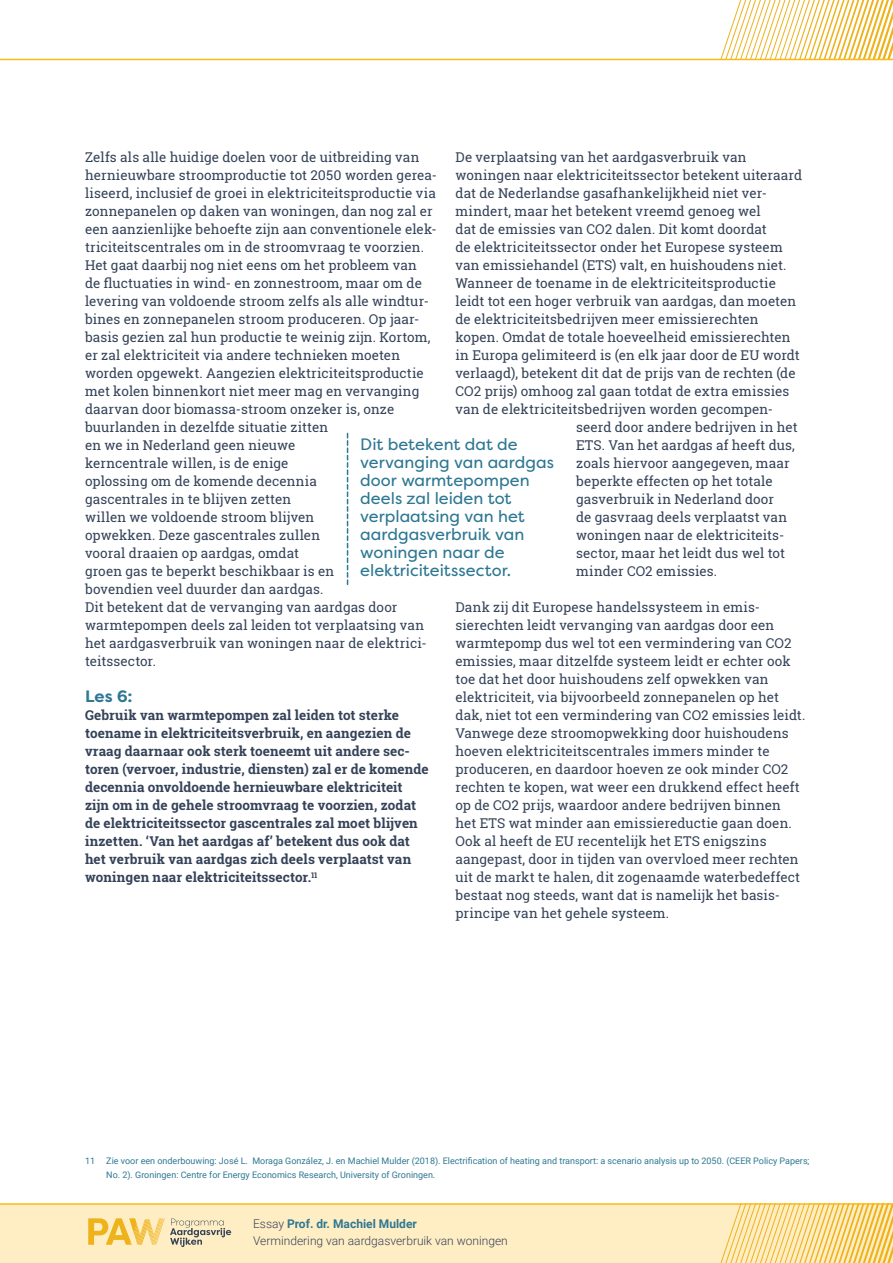
<style>
.page{position:relative;width:893px;height:1263px;background:#fff}
.page>*{position:absolute;margin:0;border:0;box-sizing:border-box;transform-origin:0 0}
.t1{font:16.5px/18px "Filson Pro";color:#2e7893}
.t2{font:700 16.5px "Filson Pro";color:#2e7893}
.t3{font:13.5px/18px "Roboto Slab";letter-spacing:.005em;color:#344258}
.t4{font:700 13.5px/18px "Roboto Slab";letter-spacing:.005em;color:#344258}
.t5{font:300 12px/16.5px "Roboto";color:#344258}
.t6{font:9px/13.5px "Roboto";color:#2e7893}
.s1{font-weight:700;color:#2e7893}
</style>
<div class="page">
<div style="left:0;top:1204px;width:893px;height:59px;background:#ffeec4"></div>
<svg style="left:720px;top:1205px;width:173px;height:58px"></svg>
<hr style="left:0;top:1203px;width:893px;height:2px;background:#faba17">
<svg style="left:715px;top:0;width:178px;height:59px"></svg>
<hr style="left:0;top:59px;width:893px;height:1px;background:#faba17">
<svg style="left:347px;top:433px;width:1px;height:151px"></svg>
<svg style="left:88px;top:1218px;width:143px;height:29px"></svg>
<p class="t3" style="left:85px;top:148px;width:354px">Zelfs als alle huidige doelen voor de uitbreiding van hernieuwbare stroomproductie tot 2050 worden gerea&shy;liseerd, inclusief de groei in elektriciteitsproductie via zonnepanelen op daken van woningen, dan nog zal er een aanzienlijke behoefte zijn aan conventionele elek&shy;triciteitscentrales om in de stroomvraag te voorzien.<br>Het gaat daarbij nog niet eens om het probleem van<br>de fluctuaties in wind- en zonnestroom, maar om de levering van voldoende stroom zelfs als alle windtur&shy;bines en zonnepanelen stroom produceren. Op jaar&shy;basis gezien zal hun productie te weinig zijn. Kortom, er zal elektriciteit via andere technieken moeten worden opgewekt. Aangezien elektriciteitsproductie met kolen binnenkort niet meer mag en vervanging daarvan door biomassa-stroom onzeker is, onze buurlanden in dezelfde situatie zitten<br>en we in Nederland geen nieuwe<br>kerncentrale willen, is de enige<br>oplossing om de komende decennia<br>gascentrales in te blijven zetten<br>willen we voldoende stroom blijven<br>opwekken. Deze gascentrales zullen<br>vooral draaien op aardgas, omdat<br>groen gas te beperkt beschikbaar is en<br>bovendien veel duurder dan aardgas.<br>Dit betekent dat de vervanging van aardgas door warmtepompen deels zal leiden tot verplaatsing van het aardgasverbruik van woningen naar de elektrici&shy;teitssector.</p>
<p class="t2" style="left:85px;top:686px;width:49px">Les 6:</p>
<p class="t4" style="left:85px;top:706px;width:345px">Gebruik van warmtepompen zal leiden tot sterke toename in elektriciteitsverbruik, en aangezien de vraag daarnaar ook sterk toeneemt uit andere sec&shy;toren (vervoer, industrie, diensten) zal er de komende decennia onvoldoende hernieuwbare elektriciteit zijn om in de gehele stroomvraag te voorzien, zodat de elektriciteitssector gascentrales zal moet blijven inzetten. ‘Van het aardgas af’ betekent dus ook dat het verbruik van aardgas zich deels verplaatst van woningen naar elektriciteitssector.<sup>11</sup></p>
<p class="t3" style="left:455px;top:148px;width:293px">De verplaatsing van het aardgasverbruik van</p>
<p class="t3" style="left:455px;top:166px;width:348px">woningen naar elektriciteitssector betekent uiteraard</p>
<p class="t3" style="left:455px;top:184px;width:313px">dat de Nederlandse gasafhankelijkheid niet ver-</p>
<p class="t3" style="left:455px;top:202px;width:307px">mindert, maar het betekent vreemd genoeg wel</p>
<p class="t3" style="left:455px;top:220px;width:313px">dat de emissies van CO2 dalen. Dit komt doordat</p>
<p class="t3" style="left:455px;top:238px;width:329px">de elektriciteitssector onder het Europese systeem</p>
<p class="t3" style="left:455px;top:256px;width:333px">van emissiehandel (ETS) valt, en huishoudens niet.</p>
<p class="t3" style="left:455px;top:274px;width:322px">Wanneer de toename in de elektriciteitsproductie</p>
<p class="t3" style="left:455px;top:292px;width:342px">leidt tot een hoger verbruik van aardgas, dan moeten</p>
<p class="t3" style="left:455px;top:310px;width:305px">de elektriciteitsbedrijven meer emissierechten</p>
<p class="t3" style="left:455px;top:328px;width:336px">kopen. Omdat de totale hoeveelheid emissierechten</p>
<p class="t3" style="left:455px;top:346px;width:346px">in Europa gelimiteerd is (en elk jaar door de EU wordt</p>
<p class="t3" style="left:455px;top:364px;width:342px">verlaagd), betekent dit dat de prijs van de rechten (de</p>
<p class="t3" style="left:455px;top:382px;width:335px">CO2 prijs) omhoog zal gaan totdat de extra emissies</p>
<p class="t3" style="left:455px;top:400px;width:319px">van de elektriciteitsbedrijven worden gecompen-</p>
<p class="t3" style="left:576px;top:418px;width:223px">seerd door andere bedrijven in het</p>
<p class="t3" style="left:576px;top:436px;width:220px">ETS. Van het aardgas af heeft dus,</p>
<p class="t3" style="left:576px;top:454px;width:215px">zoals hiervoor aangegeven, maar</p>
<p class="t3" style="left:576px;top:472px;width:198px">beperkte effecten op het totale</p>
<p class="t3" style="left:576px;top:490px;width:199px">gasverbruik in Nederland door</p>
<p class="t3" style="left:576px;top:508px;width:212px">de gasvraag deels verplaatst van</p>
<p class="t3" style="left:576px;top:526px;width:210px">woningen naar de elektriciteits-</p>
<p class="t3" style="left:576px;top:544px;width:210px">sector, maar het leidt dus wel tot</p>
<p class="t3" style="left:576px;top:562px;width:142px">minder CO2 emissies.</p>
<p class="t3" style="left:455px;top:598px;width:351px">Dank zij dit Europese handelssysteem in emis&shy;sierechten leidt vervanging van aardgas door een warmtepomp dus wel tot een vermindering van CO2 emissies, maar ditzelfde systeem leidt er echter ook toe dat het door huishoudens zelf opwekken van elektriciteit, via bijvoorbeeld zonnepanelen op het dak, niet tot een vermindering van CO2 emissies leidt.<br>Vanwege deze stroomopwekking door huishoudens hoeven elektriciteitscentrales immers minder te produceren, en daardoor hoeven ze ook minder CO2 rechten te kopen, wat weer een drukkend effect heeft op de CO2 prijs, waardoor andere bedrijven binnen<br>het ETS wat minder aan emissiereductie gaan doen.<br>Ook al heeft de EU recentelijk het ETS enigszins aangepast, door in tijden van overvloed meer rechten uit de markt te halen, dit zogenaamde waterbedeffect bestaat nog steeds, want dat is namelijk het basis&shy;principe van het gehele systeem.</p>
<p class="t1" style="left:360px;top:435px;width:195px">Dit betekent dat de vervanging van aardgas door warmtepompen deels zal leiden tot verplaatsing van het aardgasverbruik van woningen naar de elektriciteitssector.</p>
<p class="t6" style="left:106px;top:1154px;width:705px;text-indent:-21px">11 Zie voor een onderbouwing: José L. Moraga González, J. en Machiel Mulder (2018). Electrification of heating and transport: a scenario analysis up to 2050. (CEER Policy Papers;<br>No. 2). Groningen: Centre for Energy Economics Research, University of Groningen.</p>
<p class="t5" style="left:253px;top:1215px;width:256px">Essay <span class="s1">Prof. dr. Machiel Mulder<br></span>Vermindering van aardgasverbruik van woningen</p>
</div>
